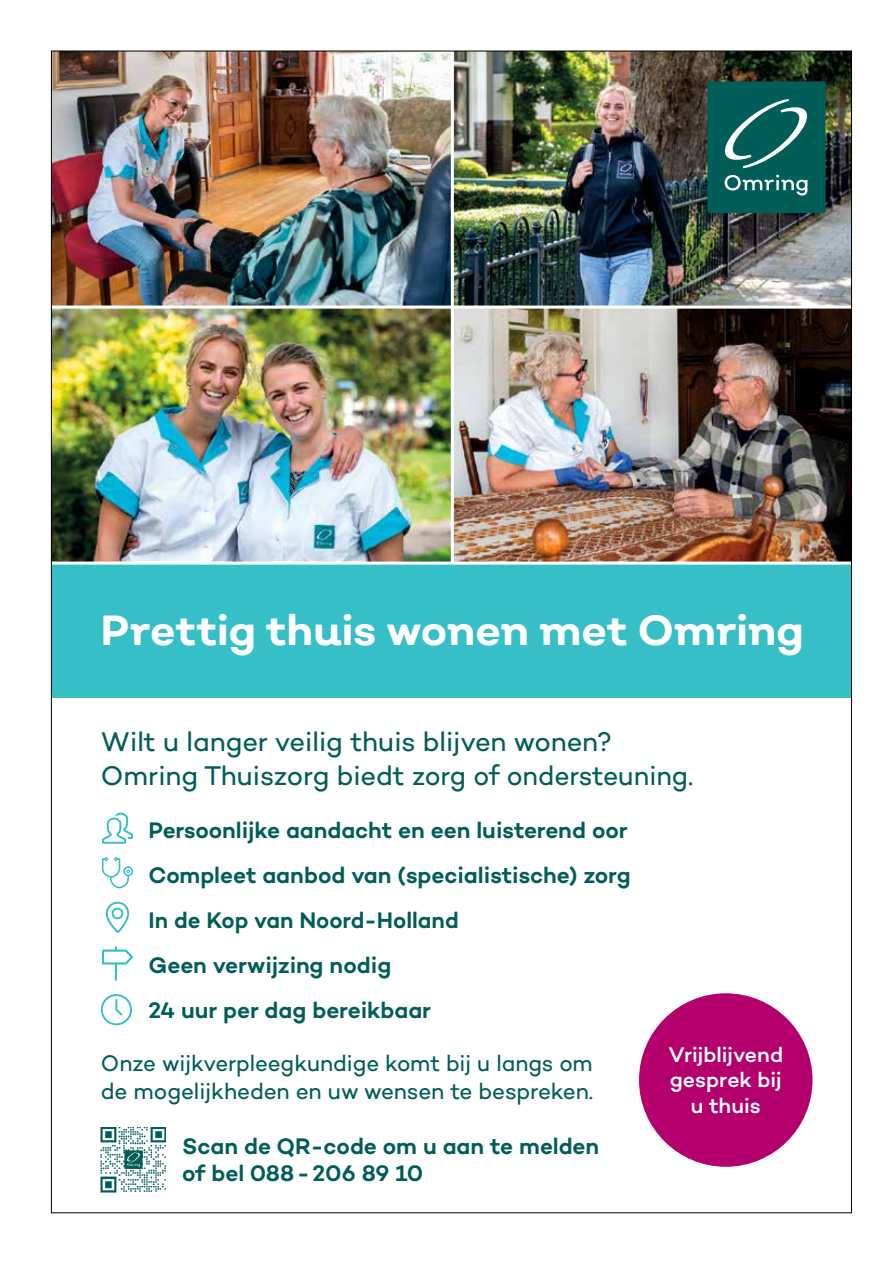
<style>
.page{position:relative;width:893px;height:1263px;background:#fff}
.page>*{position:absolute;margin:0;border:0;box-sizing:border-box;transform-origin:0 0}
.t1{font:700 42.15px "Nutmeg";color:#fff}
.t2{font:27.6px/33px "Campton";letter-spacing:-.005em;color:#005d58}
.t3{font:600 22.95px/44.8px "Campton";color:#005d58}
.t4{font:22.95px/27.6px "Campton";letter-spacing:-.005em;color:#005d58}
.t5{font:500 21.45px/25.7px "Campton";color:#fff;text-align:center}
</style>
<div class="page">
<div style="left:51px;top:563px;width:800px;height:134px;background:#36bfc7"></div>
<img style="left:53px;top:53px;width:797px;height:508px">
<img style="left:101px;top:1127px;width:65px;height:65px">
<div style="left:639px;top:993px;width:173px;height:174px;background:#b3006c;border-radius:50%"></div>
<svg style="left:102px;top:946px;width:31px;height:35px"></svg>
<svg style="left:101px;top:994px;width:31px;height:31px"></svg>
<svg style="left:106px;top:902px;width:23px;height:31px"></svg>
<svg style="left:102px;top:813px;width:31px;height:31px"></svg>
<svg style="left:102px;top:857px;width:31px;height:31px"></svg>
<div style="left:707px;top:81px;width:118px;height:132px;background:#005d58;border-radius:2px"></div>
<svg style="left:724px;top:99px;width:84px;height:69px"></svg>
<svg style="left:725px;top:175px;width:82px;height:20px"></svg>
<svg style="left:53px;top:305px;width:797px;height:4px"></svg>
<svg style="left:53px;top:561px;width:797px;height:4px;fill:#fffeff"></svg>
<hr style="left:451px;top:51px;width:3px;height:512px;background:#fff">
<h1 class="t1" style="left:101px;top:603px;width:704px">Prettig thuis wonen met Omring</h1>
<p class="t2" style="left:101px;top:725px;width:594px">Wilt u langer veilig thuis blijven wonen?<br>Omring Thuiszorg biedt zorg of ondersteuning.</p>
<p class="t3" style="left:149px;top:807px;width:484px">Persoonlijke aandacht en een luisterend oor<br>Compleet aanbod van (specialistische) zorg<br>In de Kop van Noord-Holland<br>Geen verwijzing nodig<br>24 uur per dag bereikbaar</p>
<p class="t4" style="left:101px;top:1049px;width:494px">Onze wijkverpleegkundige komt bij u langs om de mogelijkheden en uw wensen te bespreken.</p>
<p class="t3" style="left:182px;top:1132px;width:418px;line-height:27.6px">Scan de QR-code om u aan te melden of bel 088-206 89 10</p>
<p class="t5" style="left:668px;top:1041px;width:116px">Vrijblijvend gesprek bij u thuis</p>
</div>
